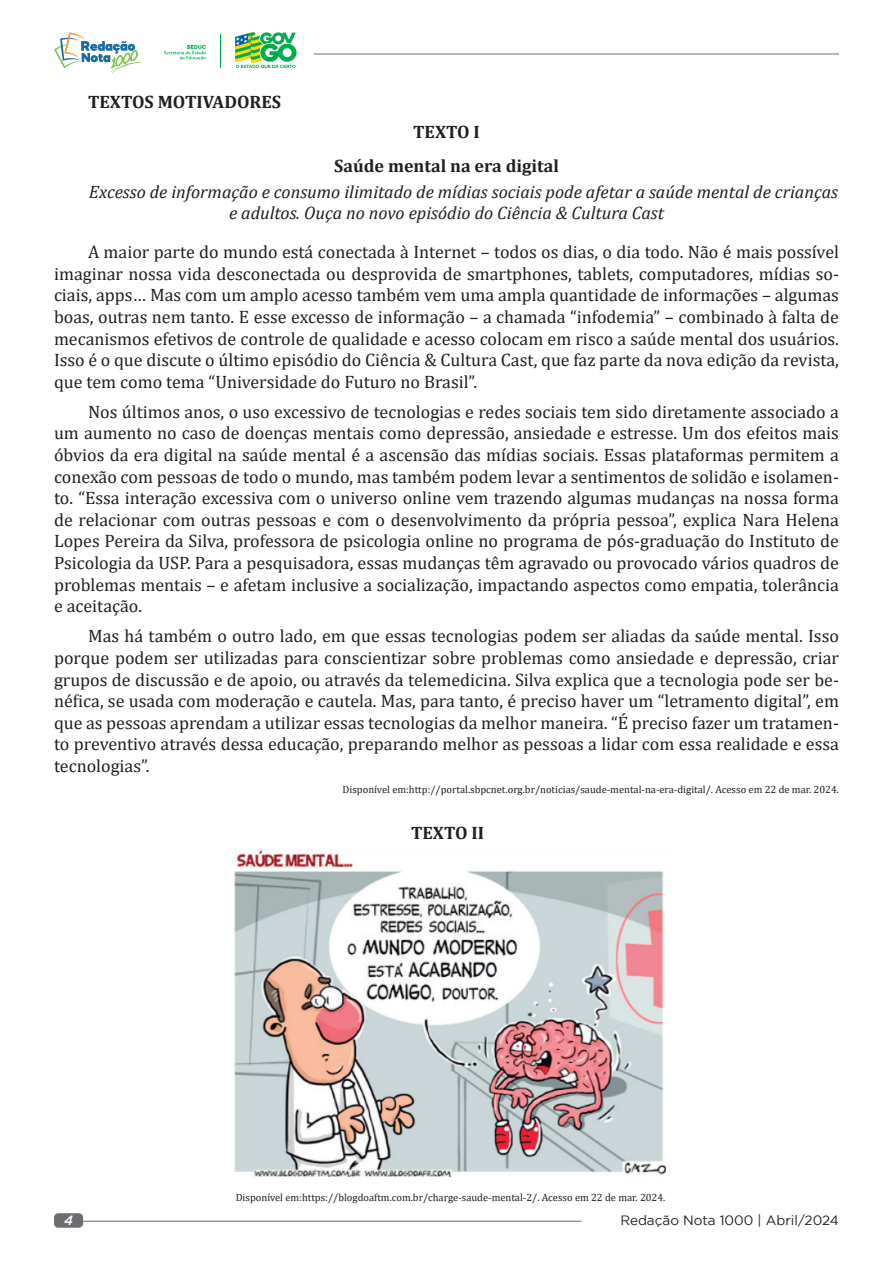
<style>
.page{position:relative;width:893px;height:1263px;background:#fff}
.page>*{position:absolute;margin:0;border:0;box-sizing:border-box;transform-origin:0 0}
.t1{font:18px/21.6px "Cambria";color:#231f20;text-align:justify}
.t2{font:italic 18px/21.6px "Cambria";color:#231f20}
.t3{font:700 18px/34.3px "Cambria";color:#231f20;text-align:center}
.t4{font:13.5px "Gotham";color:#231f20}
.t5{font:italic 500 13.5px "Gotham";color:#fff}
.t6{font:10.5px "Cambria";color:#231f20}
</style>
<div class="page">
<div style="left:54px;top:1213px;width:29px;height:15px;background:#6c6d70;border-radius:4px"></div>
<svg style="left:54px;top:32px;width:88px;height:41px"></svg>
<svg style="left:164px;top:45px;width:42px;height:15px"></svg>
<svg style="left:235px;top:32px;width:62px;height:36px"></svg>
<hr style="left:220px;top:34px;width:1px;height:33px;background:#00ac4c">
<hr style="left:314px;top:54px;width:525px;height:1px;background:#6c6d70">
<hr style="left:56px;top:1221px;width:525px;height:1px;background:#6c6d70">
<img style="left:234px;top:850px;width:432px;height:327px">
<p class="t3" style="left:88px;top:84px;width:195px">TEXTOS MOTIVADORES</p>
<p class="t3" style="left:334px;top:114px;width:226px">TEXTO I<br>Saúde mental na era digital</p>
<p class="t2" style="left:229px;top:180px;width:610px;text-indent:-140px">Excesso de informação e consumo ilimitado de mídias sociais pode afetar a saúde mental de crianças e adultos. Ouça no novo episódio do Ciência &amp; Cultura Cast</p>
<p class="t1" style="left:54px;top:241px;width:786px;text-indent:34px">A maior parte do mundo está conectada à Internet – todos os dias, o dia todo. Não é mais possível imaginar nossa vida desconectada ou desprovida de smartphones, tablets, computadores, mídias so&shy;ciais, apps… Mas com um amplo acesso também vem uma ampla quantidade de informações – algumas boas, outras nem tanto. E esse excesso de informação – a chamada “infodemia” – combinado à falta de mecanismos efetivos de controle de qualidade e acesso colocam em risco a saúde mental dos usuários.<br>Isso é o que discute o último episódio do Ciência &amp; Cultura Cast, que faz parte da nova edição da revista, que tem como tema “Universidade do Futuro no Brasil”.</p>
<p class="t1" style="left:54px;top:401px;width:786px;text-indent:34px">Nos últimos anos, o uso excessivo de tecnologias e redes sociais tem sido diretamente associado a um aumento no caso de doenças mentais como depressão, ansiedade e estresse. Um dos efeitos mais óbvios da era digital na saúde mental é a ascensão das mídias sociais. Essas plataformas permitem a conexão com pessoas de todo o mundo, mas também podem levar a sentimentos de solidão e isolamen&shy;to. “Essa interação excessiva com o universo online vem trazendo algumas mudanças na nossa forma de relacionar com outras pessoas e com o desenvolvimento da própria pessoa”, explica Nara Helena Lopes Pereira da Silva, professora de psicologia online no programa de pós-graduação do Instituto de Psicologia da USP. Para a pesquisadora, essas mudanças têm agravado ou provocado vários quadros de problemas mentais – e afetam inclusive a socialização, impactando aspectos como empatia, tolerância e aceitação.</p>
<p class="t1" style="left:54px;top:625px;width:786px;text-indent:34px">Mas há também o outro lado, em que essas tecnologias podem ser aliadas da saúde mental. Isso porque podem ser utilizadas para conscientizar sobre problemas como ansiedade e depressão, criar grupos de discussão e de apoio, ou através da telemedicina. Silva explica que a tecnologia pode ser be&shy;néfica, se usada com moderação e cautela. Mas, para tanto, é preciso haver um “letramento digital”, em que as pessoas aprendam a utilizar essas tecnologias da melhor maneira. “É preciso fazer um tratamen&shy;to preventivo através dessa educação, preparando melhor as pessoas a lidar com essa realidade e essa tecnologias”.</p>
<p class="t6" style="left:343px;top:783px;width:498px">Disponível em:http://portal.sbpcnet.org.br/noticias/saude-mental-na-era-digital/. Acesso em 22 de mar. 2024.</p>
<p class="t3" style="left:411px;top:815px;width:75px">TEXTO II</p>
<p class="t6" style="left:236px;top:1191px;width:431px">Disponível em:https://blogdoaftm.com.br/charge-saude-mental-2/. Acesso em 22 de mar. 2024.</p>
<p class="t5" style="left:64px;top:1212px;width:10px">4</p>
<p class="t4" style="left:620px;top:1213px;width:220px">Redação Nota 1000 | Abril/2024</p>
</div>
